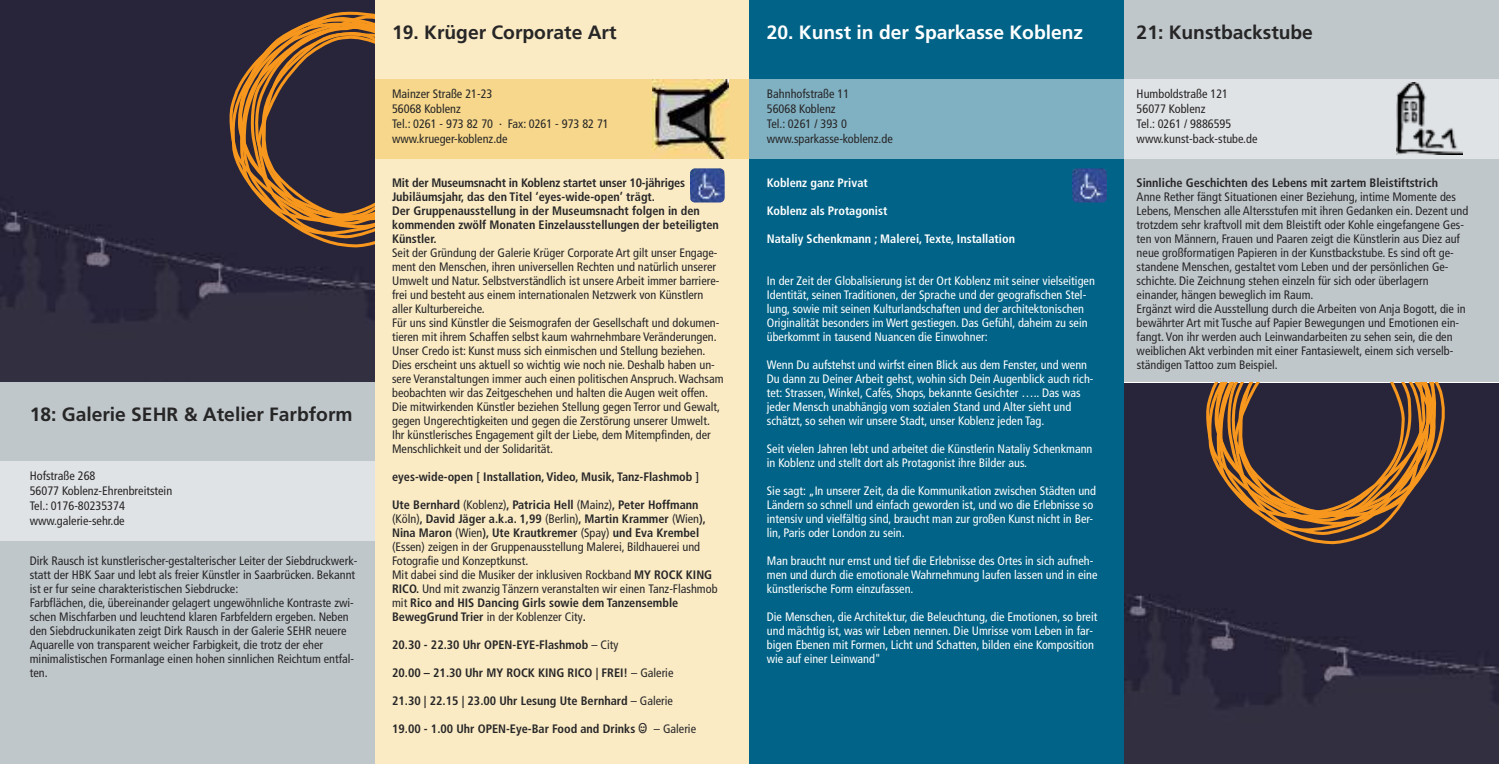
<style>
.page{position:relative;width:1499px;height:764px;background:#fff}
.page>*{position:absolute;margin:0;border:0;box-sizing:border-box;transform-origin:0 0}
.t1{font:700 19.25px "Frutiger";color:#272627}
.t2{font:700 19.25px "Frutiger";color:#fff}
.t3{font:condensed 12.25px/14px "Frutiger";color:#272627}
.t4{font:condensed 12.25px/14px "Frutiger";color:#fff}
.t5{font:700 condensed 12.25px/14px "Frutiger";color:#272627}
.t6{font:700 condensed 12.25px "Frutiger";color:#fff}
.s1{font-weight:700}
.s2{font-weight:400}
.s3{font-family:"Consolas";font-stretch:normal;font-size:15.75px}
</style>
<div class="page">
<img style="left:1124px;top:384px;width:374px;height:380px">
<svg style="left:1206px;top:383px;width:219px;height:162px;background:#503b34"></svg>
<svg style="left:1217px;top:382px;width:230px;height:142px;background:#5f4333"></svg>
<img style="left:0;top:0;width:375px;height:382px">
<svg style="left:230px;top:17px;width:145px;height:231px;background:#513c34"></svg>
<svg style="left:234px;top:6px;width:141px;height:211px;background:#503b34"></svg>
<svg style="left:240px;top:22px;width:135px;height:205px;background:#5f4332"></svg>
<div style="left:375px;top:0;width:374px;height:764px;background:#faebc5"></div>
<div style="left:0;top:382px;width:375px;height:382px;background:#c0c7cb"></div>
<div style="left:0;top:461px;width:375px;height:80px;background:#e0e3e5"></div>
<div style="left:375px;top:79px;width:374px;height:80px;background:#f6d78b"></div>
<img style="left:652px;top:79px;width:76px;height:80px">
<div style="left:749px;top:0;width:375px;height:764px;background:#006387"></div>
<div style="left:749px;top:79px;width:375px;height:80px;background:#80b1c3"></div>
<div style="left:1124px;top:0;width:374px;height:382px;background:#c0c7cb"></div>
<div style="left:1124px;top:79px;width:374px;height:80px;background:#e0e3e5"></div>
<img style="left:1396px;top:82px;width:66px;height:72px">
<img style="left:690px;top:168px;width:34px;height:35px">
<img style="left:1072px;top:168px;width:34px;height:35px">
<h1 class="t1" style="left:30px;top:407px;width:324px">18: Galerie SEHR &amp; Atelier Farbform</h1>
<p class="t3" style="left:30px;top:470px;width:144px;line-height:14.7px">Hofstraße 268<br>56077 Koblenz-Ehrenbreitstein<br>Tel.: 0176-80235374 www.galerie-sehr.de</p>
<p class="t3" style="left:30px;top:554px;width:329px">Dirk Rausch ist kunstlerischer-gestalterischer Leiter der Siebdruckwerk&shy;statt der HBK Saar und lebt als freier Künstler in Saarbrücken. Bekannt ist er fur seine charakteristischen Siebdrucke:<br>Farbflächen, die, übereinander gelagert ungewöhnliche Kontraste zwi&shy;schen Mischfarben und leuchtend klaren Farbfeldern ergeben. Neben den Siebdruckunikaten zeigt Dirk Rausch in der Galerie SEHR neuere Aquarelle von transparent weicher Farbigkeit, die trotz der eher minimalistischen Formanlage einen hohen sinnlichen Reichtum entfal&shy;ten.</p>
<h1 class="t1" style="left:392px;top:25px;width:226px">19. Krüger Corporate Art</h1>
<p class="t3" style="left:392px;top:88px;width:218px;line-height:14.7px">Mainzer Straße 21-23<br>56068 Koblenz<br>Tel.: 0261 - 973 82 70 · Fax: 0261 - 973 82 71 www.krueger-koblenz.de</p>
<p class="t5" style="left:392px;top:176px;width:328px">Mit der Museumsnacht in Koblenz startet unser 10-jähriges Jubiläumsjahr, das den Titel ‘eyes-wide-open’ trägt.<br>Der Gruppenausstellung in der Museumsnacht folgen in den kommenden zwölf Monaten Einzelausstellungen der beteiligten Künstler.</p>
<p class="t3" style="left:392px;top:246px;width:333px">Seit der Gründung der Galerie Krüger Corporate Art gilt unser Engage&shy;ment den Menschen, ihren universellen Rechten und natürlich unserer Umwelt und Natur. Selbstverständlich ist unsere Arbeit immer barriere&shy;frei und besteht aus einem internationalen Netzwerk von Künstlern aller Kulturbereiche.<br>Für uns sind Künstler die Seismografen der Gesellschaft und dokumen&shy;tieren mit ihrem Schaffen selbst kaum wahrnehmbare Veränderungen.<br>Unser Credo ist: Kunst muss sich einmischen und Stellung beziehen.<br>Dies erscheint uns aktuell so wichtig wie noch nie. Deshalb haben un&shy;sere Veranstaltungen immer auch einen politischen Anspruch.Wachsam beobachten wir das Zeitgeschehen und halten die Augen weit offen.<br>Die mitwirkenden Künstler beziehen Stellung gegen Terror und Gewalt, gegen Ungerechtigkeiten und gegen die Zerstörung unserer Umwelt.<br>Ihr künstlerisches Engagement gilt der Liebe, dem Mitempfinden, der Menschlichkeit und der Solidarität.</p>
<p class="t5" style="left:392px;top:470px;width:308px">eyes-wide-open [ Installation, Video, Musik, Tanz-Flashmob ]</p>
<p class="t3" style="left:392px;top:498px;width:327px"><span class="s1">Ute Bernhard</span> (Koblenz)<span class="s1">, Patricia Hell</span> (Mainz)<span class="s1">, Peter Hoffmann </span>(Köln)<span class="s1">, David Jäger a.k.a. 1,99</span> (Berlin)<span class="s1">, Martin Krammer</span> (Wien<span class="s1">), Nina Maron</span> (Wien<span class="s1">), Ute Krautkremer</span> (Spay) <span class="s1">und Eva Krembel </span>(Essen) zeigen in der Gruppenausstellung Malerei, Bildhauerei und Fotografie und Konzeptkunst.<br>Mit dabei sind die Musiker der inklusiven Rockband <span class="s1">MY ROCK KING RICO.</span> Und mit zwanzig Tänzern veranstalten wir einen Tanz-Flashmob mit <span class="s1">Rico and HIS Dancing Girls sowie dem Tanzensemble BewegGrund Trier</span> in der Koblenzer City<span class="s1">.</span></p>
<p class="t5" style="left:392px;top:638px;width:228px">20.30 - 22.30 Uhr OPEN-EYE-Flashmob <span class="s2">– City</span></p>
<p class="t5" style="left:392px;top:666px;width:283px">20.00 – 21.30 Uhr MY ROCK KING RICO | FREI! <span class="s2">– Galerie</span></p>
<p class="t5" style="left:392px;top:694px;width:282px">21.30 | 22.15 | 23.00 Uhr Lesung Ute Bernhard <span class="s2">– Galerie</span></p>
<p class="t5" style="left:392px;top:722px;width:305px">19.00 - 1.00 Uhr OPEN-Eye-Bar Food and Drinks <span class="s3">☺</span> <span class="s2">– Galerie</span></p>
<h1 class="t2" style="left:766px;top:25px;width:318px">20. Kunst in der Sparkasse Koblenz</h1>
<p class="t3" style="left:766px;top:88px;width:127px;line-height:14.7px">Bahnhofstraße 11<br>56068 Koblenz<br>Tel.: 0261 / 393 0 www.sparkasse-koblenz.de</p>
<p class="t6" style="left:766px;top:178px;width:102px">Koblenz ganz Privat</p>
<p class="t6" style="left:766px;top:206px;width:122px">Koblenz als Protagonist</p>
<p class="t6" style="left:766px;top:234px;width:250px">Nataliy Schenkmann ; Malerei, Texte, Installation</p>
<p class="t4" style="left:766px;top:274px;width:329px">In der Zeit der Globalisierung ist der Ort Koblenz mit seiner vielseitigen Identität, seinen Traditionen, der Sprache und der geografischen Stel&shy;lung, sowie mit seinen Kulturlandschaften und der architektonischen Originalität besonders im Wert gestiegen. Das Gefühl, daheim zu sein überkommt in tausend Nuancen die Einwohner:</p>
<p class="t4" style="left:766px;top:358px;width:328px">Wenn Du aufstehst und wirfst einen Blick aus dem Fenster, und wenn Du dann zu Deiner Arbeit gehst, wohin sich Dein Augenblick auch rich&shy;tet: Strassen,Winkel, Cafés, Shops, bekannte Gesichter ….. Das was jeder Mensch unabhängig vom sozialen Stand und Alter sieht und schätzt, so sehen wir unsere Stadt, unser Koblenz jeden Tag.</p>
<p class="t4" style="left:766px;top:442px;width:327px">Seit vielen Jahren lebt und arbeitet die Künstlerin Nataliy Schenkmann in Koblenz und stellt dort als Protagonist ihre Bilder aus.</p>
<p class="t4" style="left:766px;top:484px;width:330px">Sie sagt: „In unserer Zeit, da die Kommunikation zwischen Städten und Ländern so schnell und einfach geworden ist, und wo die Erlebnisse so intensiv und vielfältig sind, braucht man zur großen Kunst nicht in Ber&shy;lin, Paris oder London zu sein.</p>
<p class="t4" style="left:766px;top:554px;width:332px">Man braucht nur ernst und tief die Erlebnisse des Ortes in sich aufneh&shy;men und durch die emotionale Wahrnehmung laufen lassen und in eine künstlerische Form einzufassen.</p>
<p class="t4" style="left:766px;top:610px;width:332px">Die Menschen, die Architektur, die Beleuchtung, die Emotionen, so breit und mächtig ist, was wir Leben nennen. Die Umrisse vom Leben in far&shy;bigen Ebenen mit Formen, Licht und Schatten, bilden eine Komposition wie auf einer Leinwand"</p>
<h1 class="t1" style="left:1136px;top:25px;width:178px">21: Kunstbackstube</h1>
<p class="t3" style="left:1136px;top:88px;width:122px;line-height:14.7px">Humboldstraße 121<br>56077 Koblenz<br>Tel.: 0261 / 9886595 www.kunst-back-stube.de</p>
<p class="t5" style="left:1136px;top:176px;width:303px">Sinnliche Geschichten des Lebens mit zartem Bleistiftstrich</p>
<p class="t3" style="left:1136px;top:190px;width:333px">Anne Rether fängt Situationen einer Beziehung, intime Momente des Lebens, Menschen alle Altersstufen mit ihren Gedanken ein. Dezent und trotzdem sehr kraftvoll mit dem Bleistift oder Kohle eingefangene Ges&shy;ten von Männern, Frauen und Paaren zeigt die Künstlerin aus Diez auf neue großformatigen Papieren in der Kunstbackstube. Es sind oft ge&shy;standene Menschen, gestaltet vom Leben und der persönlichen Ge&shy;schichte. Die Zeichnung stehen einzeln für sich oder überlagern einander, hängen beweglich im Raum.<br>Ergänzt wird die Ausstellung durch die Arbeiten von Anja Bogott, die in bewährter Art mit Tusche auf Papier Bewegungen und Emotionen ein&shy;fangt. Von ihr werden auch Leinwandarbeiten zu sehen sein, die den weiblichen Akt verbinden mit einer Fantasiewelt, einem sich verselb&shy;ständigen Tattoo zum Beispiel.</p>
</div>
